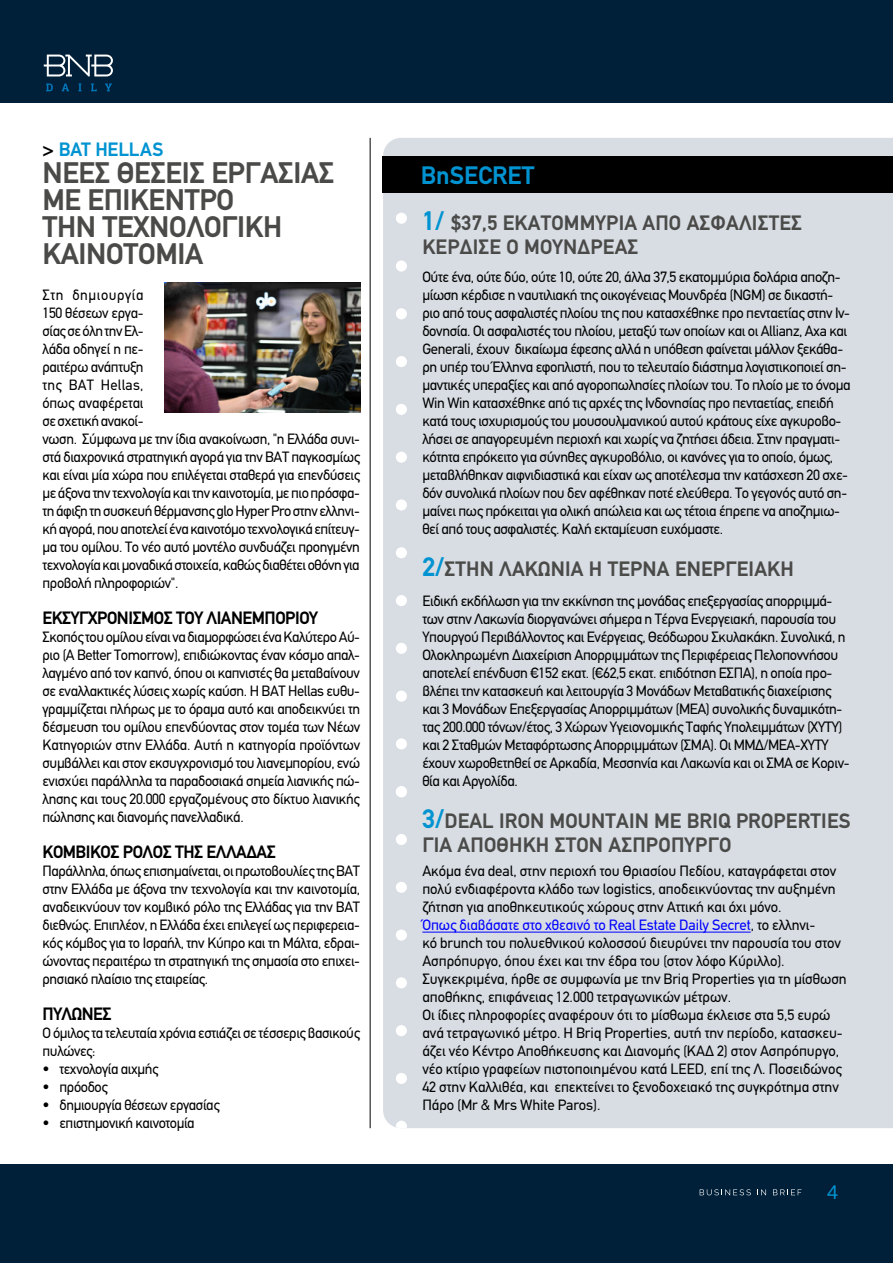
<style>
.page{position:relative;width:893px;height:1263px;background:#fff}
.page>*{position:absolute;margin:0;border:0;box-sizing:border-box;transform-origin:0 0}
.t1{font:700 30px/27px "PF Din Text";letter-spacing:-.01em;color:#4a4a49}
.t2{font:700 25.5px "PF Din Text";color:#0093d1}
.t3{font:700 21px/24px "PF Din Text";letter-spacing:.01em;color:#4a4a49}
.t4{font:700 19.5px "PF Din Text";color:#0093d1}
.t5{font:19.5px "CF Asty Std";color:#0093d1}
.t6{font:700 18px "PF Din Text";letter-spacing:-.025em;color:#000}
.t7{font:15px/18px "PF Din Text";letter-spacing:-.025em;color:#000}
.t8{font:15px/18px "PF Din Text";letter-spacing:-.005em;color:#000}
.s1{color:#000}
.s2{font-size:27px;color:#0093d1}
.s3{color:#00f}
</style>
<div class="page">
<div style="left:0;top:0;width:893px;height:102px;background:#001f38"></div>
<svg style="left:46px;top:84px;width:7px;height:7px"></svg>
<svg style="left:62px;top:84px;width:7px;height:7px"></svg>
<svg style="left:78px;top:84px;width:4px;height:7px"></svg>
<svg style="left:91px;top:84px;width:6px;height:7px"></svg>
<svg style="left:105px;top:84px;width:7px;height:7px"></svg>
<svg style="left:44px;top:55px;width:69px;height:21px"></svg>
<div style="left:0;top:1164px;width:893px;height:99px;background:#001f38"></div>
<svg style="left:700px;top:1189px;width:51px;height:6px"></svg>
<svg style="left:757px;top:1189px;width:9px;height:6px"></svg>
<svg style="left:773px;top:1189px;width:28px;height:6px"></svg>
<div style="left:383px;top:138px;width:510px;height:990px;background:#d8dde3"></div>
<div style="left:396px;top:213px;width:11px;height:11px;background:#fff;border-radius:50%"></div>
<div style="left:396px;top:260px;width:11px;height:12px;background:#fff;border-radius:50%"></div>
<div style="left:396px;top:308px;width:11px;height:11px;background:#fff;border-radius:50%"></div>
<div style="left:396px;top:356px;width:11px;height:11px;background:#fff;border-radius:50%"></div>
<div style="left:396px;top:404px;width:11px;height:11px;background:#fff;border-radius:50%"></div>
<div style="left:396px;top:452px;width:11px;height:11px;background:#fff;border-radius:50%"></div>
<div style="left:396px;top:499px;width:11px;height:11px;background:#fff;border-radius:50%"></div>
<div style="left:396px;top:595px;width:11px;height:11px;background:#fff;border-radius:50%"></div>
<div style="left:396px;top:643px;width:11px;height:11px;background:#fff;border-radius:50%"></div>
<div style="left:396px;top:547px;width:11px;height:11px;background:#fff;border-radius:50%"></div>
<div style="left:396px;top:690px;width:11px;height:12px;background:#fff;border-radius:50%"></div>
<div style="left:396px;top:738px;width:11px;height:11px;background:#fff;border-radius:50%"></div>
<div style="left:396px;top:786px;width:11px;height:11px;background:#fff;border-radius:50%"></div>
<div style="left:396px;top:834px;width:11px;height:11px;background:#fff;border-radius:50%"></div>
<div style="left:396px;top:882px;width:11px;height:11px;background:#fff;border-radius:50%"></div>
<div style="left:396px;top:929px;width:11px;height:12px;background:#fff;border-radius:50%"></div>
<div style="left:396px;top:977px;width:11px;height:11px;background:#fff;border-radius:50%"></div>
<div style="left:396px;top:1025px;width:11px;height:11px;background:#fff;border-radius:50%"></div>
<div style="left:396px;top:1073px;width:11px;height:11px;background:#fff;border-radius:50%"></div>
<svg style="left:396px;top:1121px;width:11px;height:7px"></svg>
<div style="left:383px;top:156px;width:510px;height:36px;background:#000"></div>
<hr style="left:422px;top:932px;width:329px;height:1px;background:#00f">
<hr style="left:370px;top:138px;width:1px;height:990px;background:#000">
<img style="left:165px;top:282px;width:195px;height:130px">
<h3 class="t4" style="left:43px;top:138px;width:123px"><span class="s1">&gt;</span> ΒΑΤ HELLAS</h3>
<h1 class="t1" style="left:43px;top:159px;width:293px">ΝΈΕΣ ΘΈΣΕΙΣ ΕΡΓΑΣΊΑΣ<br>ΜΕ ΕΠΊΚΕΝΤΡΟ<br>ΤΗΝ ΤΕΧΝΟΛΟΓΙΚΉ<br>ΚΑΙΝΟΤΟΜΊΑ</h1>
<p class="t7" style="left:43px;top:286px;width:319px">Στη δημιουργία<br>150 θέσεων εργα-<br>σίας σε όλη την Ελ-<br>λάδα οδηγεί η πε-<br>ραιτέρω ανάπτυξη<br>της BAT Hellas,<br>όπως αναφέρεται<br>σε σχετική ανακοί-<br>νωση. Σύμφωνα με την ίδια ανακοίνωση, "η Ελλάδα συνι&shy;στά διαχρονικά στρατηγική αγορά για την ΒΑΤ παγκοσμίως και είναι μία χώρα που επιλέγεται σταθερά για επενδύσεις με άξονα την τεχνολογία και την καινοτομία, με πιο πρόσφα&shy;τη άφιξη τη συσκευή θέρμανσης glo Hyper Pro στην ελληνι&shy;κή αγορά, που αποτελεί ένα καινοτόμο τεχνολογικά επίτευγ&shy;μα του ομίλου. Το νέο αυτό μοντέλο συνδυάζει προηγμένη τεχνολογία και μοναδικά στοιχεία, καθώς διαθέτει οθόνη για προβολή πληροφοριών".</p>
<p class="t6" style="left:43px;top:607px;width:277px">ΕΚΣΥΓΧΡΟΝΙΣΜΟΣ ΤΟΥ ΛΙΑΝΕΜΠΟΡΙΟΥ</p>
<p class="t7" style="left:43px;top:628px;width:319px;text-align:justify">Σκοπός του ομίλου είναι να διαμορφώσει ένα Καλύτερο Αύ&shy;ριο (A Better Tomorrow), επιδιώκοντας έναν κόσμο απαλ&shy;λαγμένο από τον καπνό, όπου οι καπνιστές θα μεταβαίνουν σε εναλλακτικές λύσεις χωρίς καύση. Η BAT Hellas ευθυ&shy;γραμμίζεται πλήρως με το όραμα αυτό και αποδεικνύει τη δέσμευση του ομίλου επενδύοντας στον τομέα των Νέων Κατηγοριών στην Ελλάδα. Αυτή η κατηγορία προϊόντων συμβάλλει και στον εκσυγχρονισμό του λιανεμπορίου, ενώ ενισχύει παράλληλα τα παραδοσιακά σημεία λιανικής πώ&shy;λησης και τους 20.000 εργαζομένους στο δίκτυο λιανικής πώλησης και διανομής πανελλαδικά.</p>
<p class="t6" style="left:43px;top:841px;width:235px">ΚΟΜΒΙΚΟΣ ΡΟΛΟΣ ΤΗΣ ΕΛΛΑΔΑΣ</p>
<p class="t7" style="left:43px;top:862px;width:319px;text-align:justify">Παράλληλα, όπως επισημαίνεται, οι πρωτοβουλίες της ΒΑΤ στην Ελλάδα με άξονα την τεχνολογία και την καινοτομία, αναδεικνύουν τον κομβικό ρόλο της Ελλάδας για την BAT διεθνώς. Επιπλέον, η Ελλάδα έχει επιλεγεί ως περιφερεια&shy;κός κόμβος για το Ισραήλ, την Κύπρο και τη Μάλτα, εδραι&shy;ώνοντας περαιτέρω τη στρατηγική της σημασία στο επιχει&shy;ρησιακό πλαίσιο της εταιρείας.</p>
<p class="t6" style="left:43px;top:1003px;width:71px">ΠΥΛΩΝΕΣ</p>
<p class="t7" style="left:43px;top:1024px;width:319px">Ο όμιλος τα τελευταία χρόνια εστιάζει σε τέσσερις βασικούς πυλώνες:</p>
<p class="t7" style="left:43px;top:1060px;width:117px">• τεχνολογία αιχμής</p>
<p class="t7" style="left:43px;top:1078px;width:67px">• πρόοδος</p>
<p class="t7" style="left:43px;top:1096px;width:179px">• δημιουργία θέσεων εργασίας</p>
<p class="t7" style="left:43px;top:1114px;width:154px">• επιστημονική καινοτομία</p>
<h2 class="t2" style="left:421px;top:160px;width:115px">BnSECRET</h2>
<h3 class="t3" style="left:422px;top:211px;width:381px"><span class="s2">1/</span> $37,5 ΕΚΑΤΟΜΜΎΡΙΑ ΑΠΌ ΑΣΦΑΛΙΣΤΈΣ<br>ΚΈΡΔΙΣΕ Ο ΜΟΥΝΔΡΈΑΣ</h3>
<p class="t7" style="left:422px;top:268px;width:430px">Ούτε ένα, ούτε δύο, ούτε 10, ούτε 20, άλλα 37,5 εκατομμύρια δολάρια αποζη&shy;μίωση κέρδισε η ναυτιλιακή της οικογένειας Μουνδρέα (NGM) σε δικαστή&shy;ριο από τους ασφαλιστές πλοίου της που κατασχέθηκε προ πενταετίας στην Ιν&shy;δονησία. Οι ασφαλιστές του πλοίου, μεταξύ των οποίων και οι Allianz, Axa και Generali, έχουν δικαίωμα έφεσης αλλά η υπόθεση φαίνεται μάλλον ξεκάθα&shy;ρη υπέρ του Έλληνα εφοπλιστή, που το τελευταίο διάστημα λογιστικοποιεί ση&shy;μαντικές υπεραξίες και από αγοροπωλησίες πλοίων του. Το πλοίο με το όνομα Win Win κατασχέθηκε από τις αρχές της Ινδονησίας προ πενταετίας, επειδή κατά τους ισχυρισμούς του μουσουλμανικού αυτoύ κράτους είχε αγκυροβο&shy;λήσει σε απαγορευμένη περιοχή και χωρίς να ζητήσει άδεια. Στην πραγματι&shy;κότητα επρόκειτο για σύνηθες αγκυροβόλιο, οι κανόνες για το οποίο, όμως, μεταβλήθηκαν αιφνιδιαστικά και είχαν ως αποτέλεσμα την κατάσχεση 20 σχε&shy;δόν συνολικά πλοίων που δεν αφέθηκαν ποτέ ελεύθερα. Το γεγονός αυτό ση&shy;μαίνει πως πρόκειται για ολική απώλεια και ως τέτοια έπρεπε να αποζημιω&shy;θεί από τους ασφαλιστές. Καλή εκταμίευση ευχόμαστε.</p>
<h3 class="t3" style="left:422px;top:557px;width:370px"><span class="s2">2/</span>ΣΤΗΝ ΛΑΚΩΝΊΑ Η ΤΈΡΝΑ ΕΝΕΡΓΕΙΑΚΉ</h3>
<p class="t7" style="left:422px;top:592px;width:429px">Ειδική εκδήλωση για την εκκίνηση της μονάδας επεξεργασίας απορριμμά&shy;των στην Λακωνία διοργανώνει σήμερα η Τέρνα Ενεργειακή, παρουσία του Υπουργού Περιβάλλοντος και Ενέργειας, Θεόδωρου Σκυλακάκη. Συνολικά, η Ολοκληρωμένη Διαχείριση Απορριμμάτων της Περιφέρειας Πελοποννήσου αποτελεί επένδυση €152 εκατ. (€62,5 εκατ. επιδότηση ΕΣΠΑ), η οποία προ&shy;βλέπει την κατασκευή και λειτουργία 3 Μονάδων Μεταβατικής διαχείρισης και 3 Μονάδων Επεξεργασίας Απορριμμάτων (ΜΕΑ) συνολικής δυναμικότη&shy;τας 200.000 τόνων/έτος, 3 Χώρων Υγειονομικής Ταφής Υπολειμμάτων (ΧΥΤΥ) και 2 Σταθμών Μεταφόρτωσης Απορριμμάτων (ΣΜΑ). Οι ΜΜΔ/ΜΕΑ-ΧΥΤΥ έχουν χωροθετηθεί σε Αρκαδία, Μεσσηνία και Λακωνία και οι ΣΜΑ σε Κοριν&shy;θία και Αργολίδα.</p>
<h3 class="t3" style="left:422px;top:809px;width:430px"><span class="s2">3/</span>DEAL IRON MOUNTAIN ΜΕ BRIQ PROPERTIES<br>ΓΙΑ ΑΠΟΘΉΚΗ ΣΤΟΝ ΑΣΠΡΌΠΥΡΓΟ</h3>
<p class="t8" style="left:422px;top:862px;width:426px">Ακόμα ένα deal, στην περιοχή του Θριασίου Πεδίου, καταγράφεται στον πολύ ενδιαφέροντα κλάδο των logistics, αποδεικνύοντας την αυξημένη ζήτηση για αποθηκευτικούς χώρους στην Αττική και όχι μόνο.<br><span class="s3">Όπως διαβάσατε στο χθεσινό το Real Estate Daily Secret</span>, το ελληνι-<br>κό brunch του πολυεθνικού κολοσσού διευρύνει την παρουσία του στον Ασπρόπυργο, όπου έχει και την έδρα του (στον λόφο Κύριλλο).<br>Συγκεκριμένα, ήρθε σε συμφωνία με την Briq Properties για τη μίσθωση αποθήκης, επιφάνειας 12.000 τετραγωνικών μέτρων.<br>Οι ίδιες πληροφορίες αναφέρουν ότι το μίσθωμα έκλεισε στα 5,5 ευρώ ανά τετραγωνικό μέτρο. Η Briq Properties, αυτή την περίοδο, κατασκευ&shy;άζει νέο Κέντρο Αποθήκευσης και Διανομής (ΚΑΔ 2) στον Ασπρόπυργο, νέο κτίριο γραφείων πιστοποιημένου κατά LEED, επί της Λ. Ποσειδώνος 42 στην Καλλιθέα, και επεκτείνει το ξενοδοχειακό της συγκρότημα στην Πάρο (Mr &amp; Mrs White Paros).</p>
<h3 class="t5" style="left:827px;top:1181px;width:13px">4</h3>
</div>
